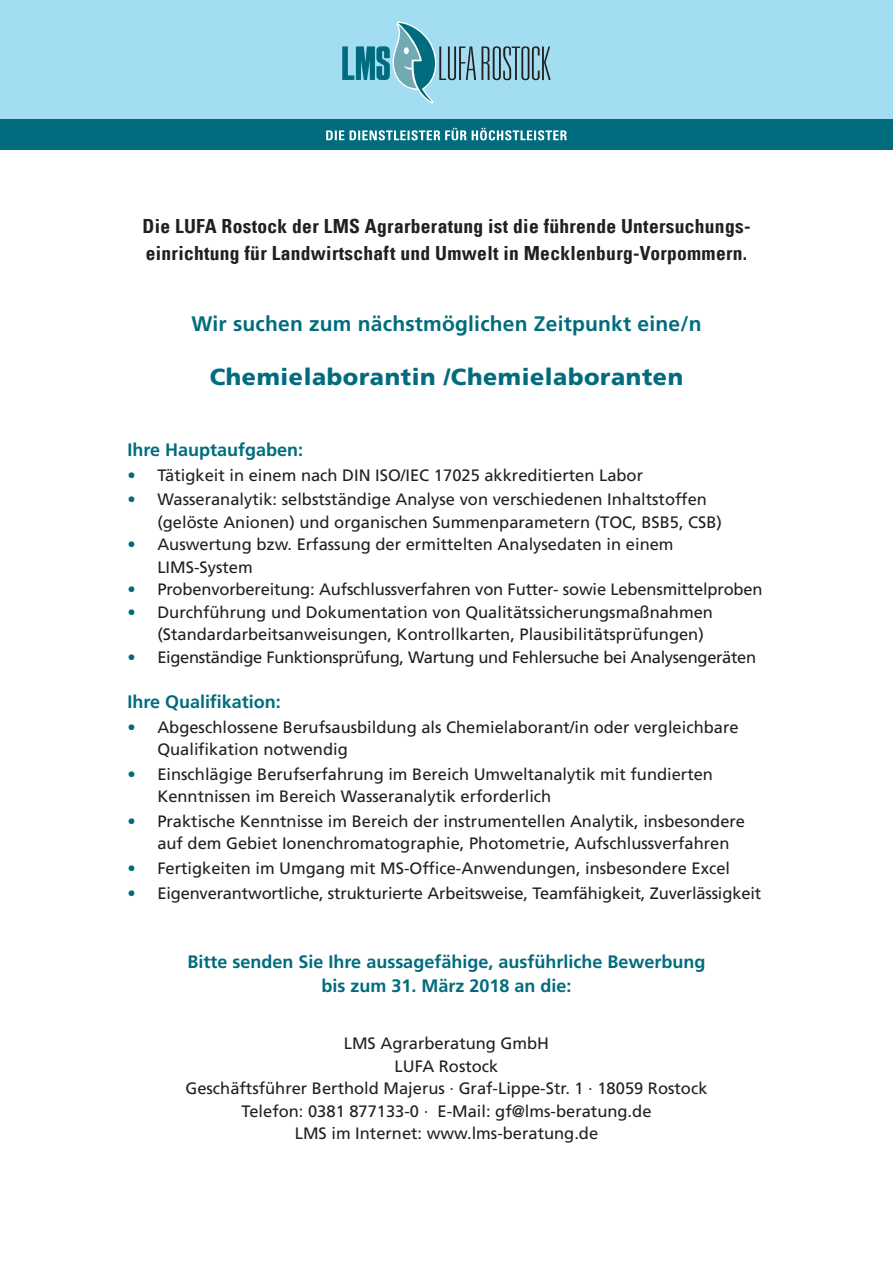
<style>
.page{position:relative;width:893px;height:1263px;background:#fff}
.page>*{position:absolute;margin:0;border:0;box-sizing:border-box;transform-origin:0 0}
.Plain_Text{font:900 23.25px "Frutiger LT Com";letter-spacing:.025em;color:#006c7d}
.Plain_Text-2{font:700 21px "Frutiger LT Com";letter-spacing:.01em;color:#006c7d}
.t1{font:19.5px/27px "Univers Com 67 Bold Cond";letter-spacing:.015em;color:#231f20}
.Plain_Text-3{font:700 18px "Frutiger LT Com";color:#006c7d}
.Plain_Text-4{font:16.5px/22.5px "Frutiger LT Com";color:#231f20}
.Plain_Text-5{font:16.5px "Frutiger LT Com";letter-spacing:-.02em;color:#231f20}
.s1{color:#006c7d}
</style>
<div class="page">
<div style="left:0;top:0;width:893px;height:126px;background:#a3ddf2"></div>
<div style="left:0;top:119px;width:893px;height:31px;background:#006c7d"></div>
<svg style="left:342px;top:22px;width:209px;height:81px"></svg>
<svg style="left:326px;top:128px;width:241px;height:12px"></svg>
<p class="t1" style="left:142px;top:212px;width:609px">Die LUFA Rostock der LMS Agrarberatung ist die führende Untersuchungs&shy;einrichtung für Landwirtschaft und Umwelt in Mecklenburg-Vorpommern.</p>
<p class="Plain_Text-2" style="left:191px;top:311px;width:512px">Wir suchen zum nächstmöglichen Zeitpunkt eine/n</p>
<p class="Plain_Text" style="left:210px;top:363px;width:475px">Chemielaborantin /Chemielaboranten</p>
<p class="Plain_Text-3" style="left:128px;top:439px;width:177px">Ihre Hauptaufgaben:</p>
<p class="Plain_Text-4" style="left:128px;top:464px;width:517px"><span class="s1">•</span> Tätigkeit in einem nach DIN ISO/IEC 17025 akkreditierten Labor</p>
<p class="Plain_Text-4" style="left:157px;top:489px;width:566px;text-indent:-30px"><span class="s1">•</span> Wasseranalytik: selbstständige Analyse von verschiedenen Inhaltstoffen (gelöste Anionen) und organischen Summenparametern (TOC, BSB5, CSB)</p>
<p class="Plain_Text-4" style="left:157px;top:534px;width:518px;text-indent:-30px"><span class="s1">•</span> Auswertung bzw. Erfassung der ermittelten Analysedaten in einem<br>LIMS-System</p>
<p class="Plain_Text-4" style="left:128px;top:579px;width:637px"><span class="s1">•</span> Probenvorbereitung: Aufschlussverfahren von Futter- sowie Lebensmittelproben</p>
<p class="Plain_Text-4" style="left:157px;top:601px;width:557px;text-indent:-30px"><span class="s1">•</span> Durchführung und Dokumentation von Qualitätssicherungsmaßnahmen (Standardarbeitsanweisungen, Kontrollkarten, Plausibilitätsprüfungen)</p>
<p class="Plain_Text-5" style="left:128px;top:647px;width:630px"><span class="s1">•</span> Eigenständige Funktionsprüfung, Wartung und Fehlersuche bei Analysengeräten</p>
<p class="Plain_Text-3" style="left:128px;top:691px;width:155px">Ihre Qualifikation:</p>
<p class="Plain_Text-4" style="left:157px;top:716px;width:583px;text-indent:-30px"><span class="s1">•</span> Abgeschlossene Berufsausbildung als Chemielaborant/in oder vergleichbare<br>Qualifikation notwendig</p>
<p class="Plain_Text-4" style="left:157px;top:763px;width:557px;text-indent:-30px"><span class="s1">•</span> Einschlägige Berufserfahrung im Bereich Umweltanalytik mit fundierten<br>Kenntnissen im Bereich Wasseranalytik erforderlich</p>
<p class="Plain_Text-4" style="left:157px;top:810px;width:589px;text-indent:-30px"><span class="s1">•</span> Praktische Kenntnisse im Bereich der instrumentellen Analytik, insbesondere auf dem Gebiet Ionenchromatographie, Photometrie, Aufschlussverfahren</p>
<p class="Plain_Text-4" style="left:128px;top:857px;width:604px"><span class="s1">•</span> Fertigkeiten im Umgang mit MS-Office-Anwendungen, insbesondere Excel</p>
<p class="Plain_Text-4" style="left:128px;top:882px;width:635px"><span class="s1">•</span> Eigenverantwortliche, strukturierte Arbeitsweise, Teamfähigkeit, Zuverlässigkeit</p>
<p class="Plain_Text-3" style="left:188px;top:951px;width:519px">Bitte senden Sie Ihre aussagefähige, ausführliche Bewerbung</p>
<p class="Plain_Text-3" style="left:321px;top:975px;width:252px">bis zum 31. März 2018 an die:</p>
<p class="Plain_Text-4" style="left:344px;top:1032px;width:207px;text-align:center">LMS Agrarberatung GmbH<br>LUFA Rostock</p>
<p class="Plain_Text-4" style="left:185px;top:1077px;width:524px">Geschäftsführer Berthold Majerus · Graf-Lippe-Str. 1 · 18059 Rostock</p>
<p class="Plain_Text-4" style="left:241px;top:1100px;width:411px">Telefon: 0381 877133-0 · E-Mail: gf@lms-beratung.de</p>
<p class="Plain_Text-4" style="left:295px;top:1122px;width:305px">LMS im Internet: www.lms-beratung.de</p>
</div>
